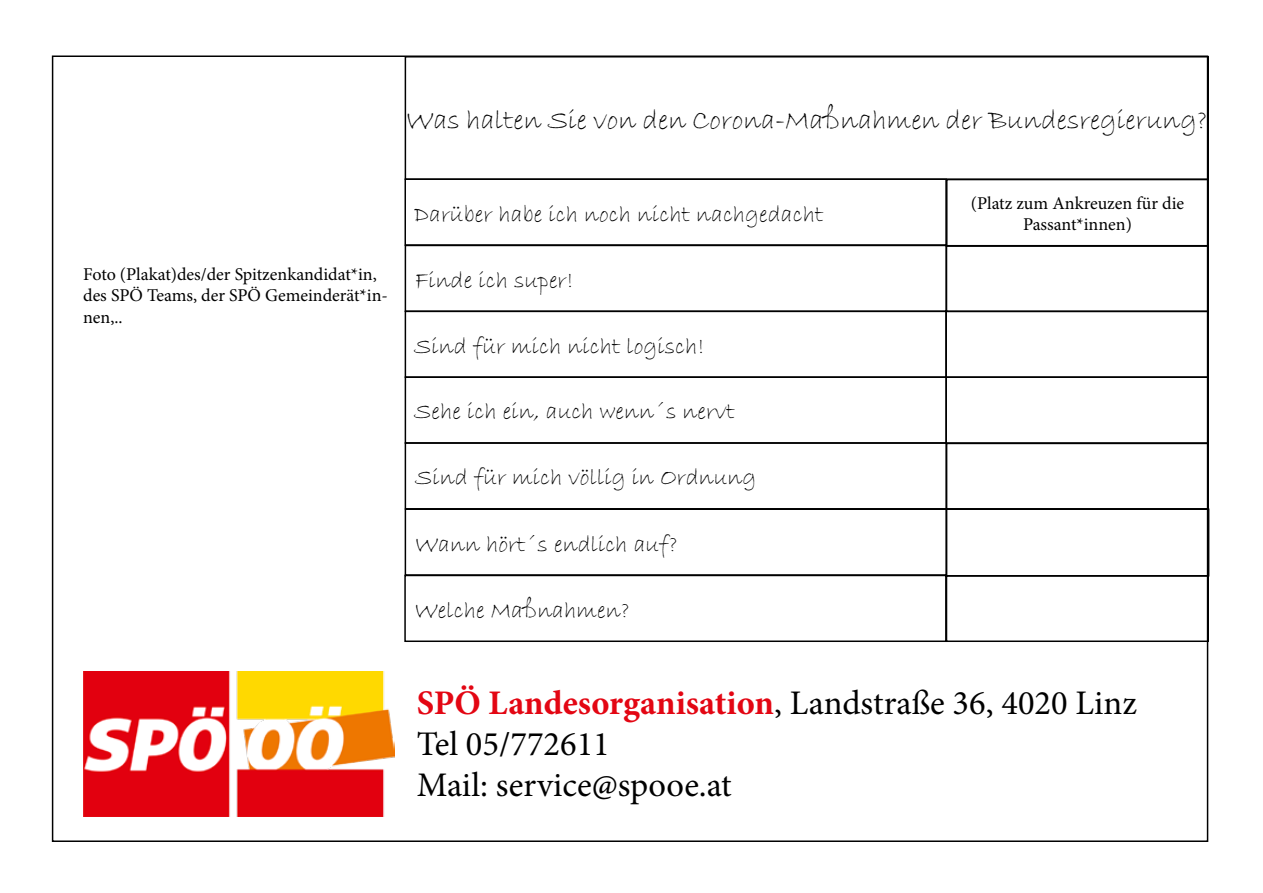
<style>
.page{position:relative;width:1263px;height:893px;background:#fff}
.page>*{position:absolute;margin:0;border:0;box-sizing:border-box;transform-origin:0 0}
.t1{font:34.5px/41.4px "Minion Pro";color:#000}
.t2{font:28.5px "Bradley Hand ITC";color:#000}
.t3{font:24px "Bradley Hand ITC";color:#000}
.t4{font:18px/21.6px "Minion Pro";color:#000;text-align:center}
.s1{font-weight:700;color:#e30613}
</style>
<div class="page">
<div style="left:405px;top:56px;width:804px;height:124px;border:2px solid #000"></div>
<div style="left:404px;top:178px;width:543px;height:68px;border:2px solid #000"></div>
<div style="left:946px;top:179px;width:263px;height:68px;border:2px solid #000"></div>
<div style="left:405px;top:245px;width:542px;height:67px;border:2px solid #000"></div>
<div style="left:405px;top:311px;width:542px;height:67px;border:2px solid #000"></div>
<div style="left:405px;top:376px;width:542px;height:68px;border:2px solid #000"></div>
<div style="left:405px;top:442px;width:542px;height:67px;border:2px solid #000"></div>
<div style="left:405px;top:508px;width:542px;height:68px;border:2px solid #000"></div>
<div style="left:404px;top:575px;width:543px;height:67px;border:2px solid #000"></div>
<div style="left:946px;top:508px;width:263px;height:68px;border:2px solid #000"></div>
<div style="left:946px;top:443px;width:263px;height:66px;border:2px solid #000"></div>
<div style="left:945px;top:376px;width:264px;height:68px;border:2px solid #000"></div>
<div style="left:945px;top:311px;width:264px;height:67px;border:2px solid #000"></div>
<div style="left:946px;top:245px;width:263px;height:67px;border:2px solid #000"></div>
<div style="left:946px;top:575px;width:263px;height:67px;border:2px solid #000"></div>
<img style="left:83px;top:671px;width:311px;height:146px">
<p class="t2" style="left:406px;top:102px;width:803px">Was halten Sie von den Corona-Maßnahmen der Bundesregierung?</p>
<p class="t4" style="left:83px;top:263px;width:306px;text-align:left">Foto (Plakat)des/der Spitzenkandidat*in, des SPÖ Teams, der SPÖ Gemeinderät*in&shy;nen,..</p>
<p class="t3" style="left:414px;top:198px;width:411px">Darüber habe ich noch nicht nachgedacht</p>
<p class="t4" style="left:971px;top:192px;width:215px">(Platz zum Ankreuzen für die<br>Passant*innen)</p>
<p class="t3" style="left:415px;top:265px;width:160px">Finde ich super!</p>
<p class="t3" style="left:414px;top:331px;width:292px">Sind für mich nicht logisch!</p>
<p class="t3" style="left:414px;top:396px;width:322px">Sehe ich ein, auch wenn´s nervt</p>
<p class="t3" style="left:415px;top:462px;width:343px">Sind für mich völlig in Ordnung</p>
<p class="t3" style="left:415px;top:528px;width:264px">Wann hört´s endlich auf?</p>
<p class="t3" style="left:415px;top:595px;width:216px">Welche Maßnahmen?</p>
<h1 class="t1" style="left:417px;top:682px;width:721px"><span class="s1">SPÖ Landesorganisation</span>, Landstraße 36, 4020 Linz<br>Tel 05/772611<br>Mail: service@spooe.at</h1>
</div>
